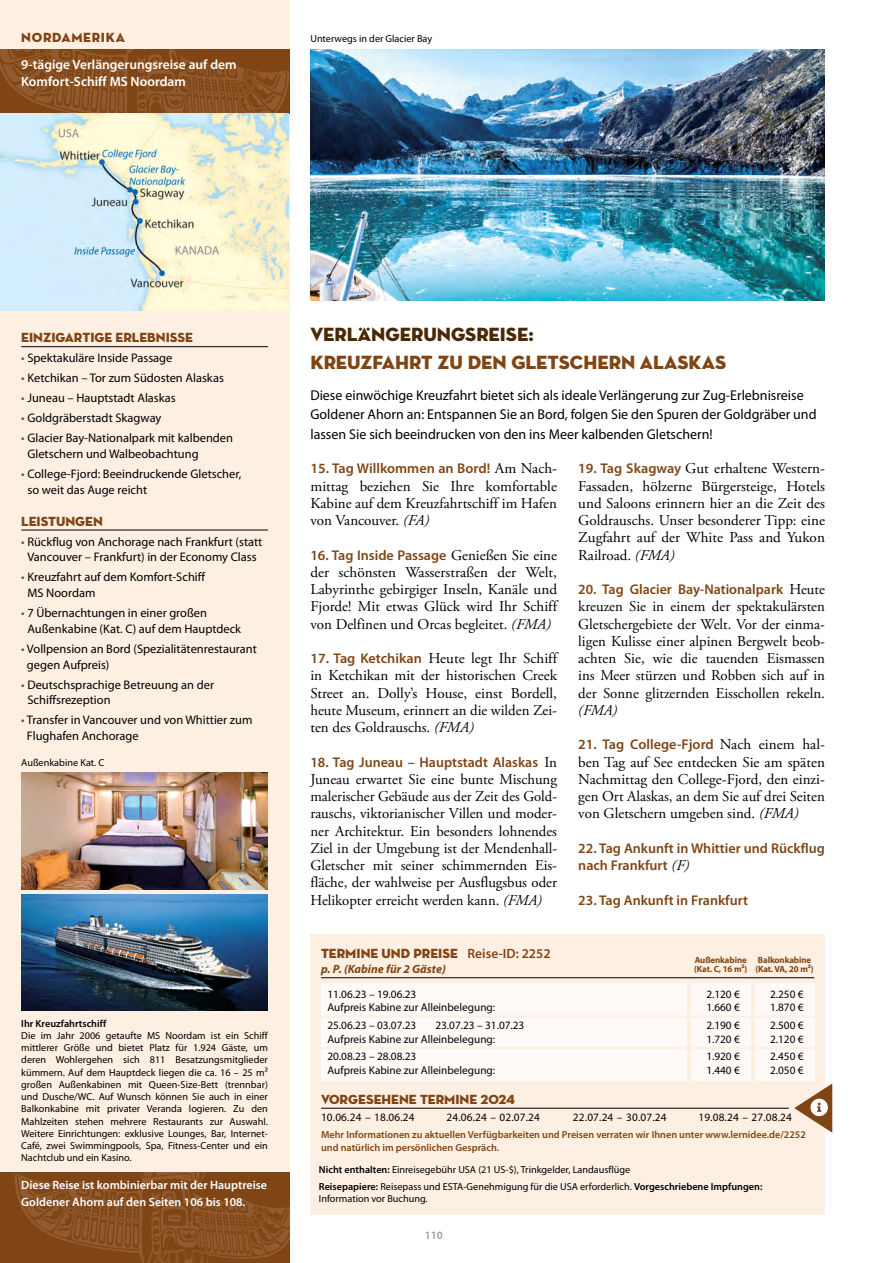
<style>
.page{position:relative;width:893px;height:1263px;background:#fff}
.page>*{position:absolute;margin:0;border:0;box-sizing:border-box;transform-origin:0 0}
.t1{font:19.5px "Neutra Disp Titling";color:#804514}
.t2{font:19.5px "Neutra Disp Titling";color:#4a2804}
.t3{font:15px/17.2px "Adobe Garamond Pro";color:#000;text-align:justify}
.t4{font:italic 15px "Adobe Garamond Pro";color:#000}
.t5{font:14.25px/19.5px "Myriad Pro";color:#000}
.t6{font:600 14.1px/17.2px "Myriad Pro";color:#804514}
.t7{font:13.5px "Neutra Disp Titling";color:#804514}
.t8{font:600 13.5px/16.5px "Myriad Pro";color:#fff}
.t9{font:13.5px "Neutra Disp Titling";letter-spacing:.05em;color:#804514}
.t10{font:12.45px/15.8px "Myriad Pro";color:#000}
.t11{font:600 12px/16.5px "Myriad Pro";color:#fff}
.t12{font:italic 700 12px "Myriad Pro";color:#804514}
.t13{font:11.25px/13.5px "Myriad Pro";color:#000}
.t14{font:600 11.25px "Myriad Pro";color:#9c9c9d}
.t15{font:10.2px/12.3px "Myriad Pro";color:#000;text-align:justify}
.t16{font:600 10.2px/12.3px "Myriad Pro";color:#804514}
.t17{font:600 10.2px "Myriad Pro";color:#000}
.t18{font:700 9px/9px "Myriad Pro";letter-spacing:-.01em;color:#804514}
.s1{color:#804514}
.s2{font-family:"Adobe Garamond Pro";font-weight:400;font-size:15px;color:#000}
.s3{font-style:italic}
.s4{font-family:"Myriad Pro";font-weight:600;font-size:14.1px;color:#804514}
.s5{font-family:"Myriad Pro";font-weight:600}
.s6{font-family:"Adobe Garamond Pro";font-weight:400;font-style:italic;font-size:15px;color:#000}
.s7{font-weight:600}
</style>
<div class="page">
<div style="left:0;top:0;width:289px;height:1263px;background:#feefe3"></div>
<img style="left:0;top:49px;width:289px;height:261px">
<hr style="left:21px;top:530px;width:247px;height:1px;background:#000">
<hr style="left:21px;top:346px;width:247px;height:1px;background:#000">
<img style="left:3px;top:1172px;width:286px;height:91px">
<img style="left:310px;top:49px;width:515px;height:252px">
<div style="left:310px;top:934px;width:515px;height:281px;background:#feefe3"></div>
<hr style="left:321px;top:977px;width:493px;height:1px;background:#000">
<div style="left:321px;top:983px;width:366px;height:97px;background:#fffaf7"></div>
<div style="left:691px;top:983px;width:59px;height:97px;background:#fffaf7"></div>
<div style="left:755px;top:983px;width:59px;height:97px;background:#fffaf7"></div>
<img style="left:21px;top:894px;width:247px;height:116px">
<img style="left:21px;top:773px;width:247px;height:116px">
<hr style="left:321px;top:1108px;width:468px;height:1px;background:#000">
<svg style="left:794px;top:1083px;width:38px;height:50px"></svg>
<hr style="left:321px;top:1015px;width:493px;height:2px;background:#feefe3">
<hr style="left:321px;top:1047px;width:493px;height:2px;background:#feefe3">
<p class="t9" style="left:21px;top:29px;width:105px">NORDAMERIKA</p>
<p class="t8" style="left:21px;top:57px;width:217px">9-tägige Verlängerungsreise auf dem<br>Komfort-Schiff MS Noordam</p>
<p class="t15" style="left:310px;top:33px;width:123px">Unterwegs in der Glacier Bay</p>
<p class="t7" style="left:21px;top:329px;width:173px">EINZIGARTIGE ERLEBNISSE</p>
<p class="t10" style="left:21px;top:350px;width:153px"><span class="s1">•</span> Spektakuläre Inside Passage</p>
<p class="t10" style="left:21px;top:370px;width:204px"><span class="s1">•</span> Ketchikan – Tor zum Südosten Alaskas</p>
<p class="t10" style="left:21px;top:390px;width:156px"><span class="s1">•</span> Juneau – Hauptstadt Alaskas</p>
<p class="t10" style="left:21px;top:410px;width:142px"><span class="s1">•</span> Goldgräberstadt Skagway</p>
<p class="t10" style="left:27px;top:430px;width:207px;text-indent:-6px"><span class="s1">•</span> Glacier Bay-Nationalpark mit kalbenden<br>Gletschern und Walbeobachtung</p>
<p class="t10" style="left:27px;top:466px;width:216px;text-indent:-6px"><span class="s1">•</span> College-Fjord: Beeindruckende Gletscher, so weit das Auge reicht</p>
<p class="t7" style="left:21px;top:512px;width:83px">LEISTUNGEN</p>
<p class="t10" style="left:21px;top:534px;width:243px;text-align:center"><span class="s1">•</span> Rückflug von Anchorage nach Frankfurt (statt<br>Vancouver – Frankfurt) in der Economy Class</p>
<p class="t10" style="left:27px;top:569px;width:179px;text-indent:-6px"><span class="s1">•</span> Kreuzfahrt auf dem Komfort-Schiff<br>MS Noordam</p>
<p class="t10" style="left:27px;top:605px;width:215px;text-indent:-6px"><span class="s1">•</span> 7 Übernachtungen in einer großen<br>Außenkabine (Kat. C) auf dem Hauptdeck</p>
<p class="t10" style="left:27px;top:641px;width:231px;text-indent:-6px"><span class="s1">•</span> Vollpension an Bord (Spezialitätenrestaurant gegen Aufpreis)</p>
<p class="t10" style="left:27px;top:677px;width:188px;text-indent:-6px"><span class="s1">•</span> Deutschsprachige Betreuung an der<br>Schiffsrezeption</p>
<p class="t10" style="left:27px;top:712px;width:227px;text-indent:-6px"><span class="s1">•</span> Transfer in Vancouver und von Whittier zum<br>Flughafen Anchorage</p>
<p class="t15" style="left:21px;top:756px;width:85px">Außenkabine Kat. C</p>
<p class="t17" style="left:21px;top:1018px;width:87px">Ihr Kreuzfahrtschiff</p>
<p class="t15" style="left:21px;top:1030px;width:248px">Die im Jahr 2006 getaufte MS Noordam ist ein Schiff mittlerer Größe und bietet Platz für 1.924 Gäste, um deren Wohlergehen sich 811 Besatzungsmitglieder kümmern. Auf dem Hauptdeck liegen die ca. 16 – 25 m² großen Außenkabinen mit Queen-Size-Bett (trennbar) und Dusche/WC. Auf Wunsch können Sie auch in einer Balkonkabine mit privater Veranda logieren. Zu den Mahlzeiten stehen mehrere Restaurants zur Auswahl.<br>Weitere Einrichtungen: exklusive Lounges, Bar, Internet-Café, zwei Swimmingpools, Spa, Fitness-Center und ein Nachtclub und ein Kasino.</p>
<p class="t11" style="left:21px;top:1177px;width:247px">Diese Reise ist kombinierbar mit der Hauptreise<br>Goldener Ahorn auf den Seiten 106 bis 108.</p>
<h1 class="t2" style="left:310px;top:322px;width:225px">VERLÄNGERUNGSREISE:</h1>
<h1 class="t1" style="left:310px;top:351px;width:417px">KREUZFAHRT ZU DEN GLETSCHERN ALASKAS</h1>
<p class="t5" style="left:310px;top:386px;width:508px">Diese einwöchige Kreuzfahrt bietet sich als ideale Verlängerung zur Zug-Erlebnisreise<br>Goldener Ahorn an: Entspannen Sie an Bord, folgen Sie den Spuren der Goldgräber und lassen Sie sich beeindrucken von den ins Meer kalbenden Gletschern!</p>
<p class="t6" style="left:310px;top:460px;width:248px">15. Tag Willkommen an Bord! <span class="s2">Am Nach-</span></p>
<p class="t3" style="left:310px;top:478px;width:248px">mittag beziehen Sie Ihre komfortable Kabine auf dem Kreuzfahrtschiff im Hafen von Vancouver. <span class="s3">(FA)</span></p>
<p class="t6" style="left:310px;top:546px;width:248px">16. Tag Inside Passage <span class="s2">Genießen Sie eine</span></p>
<p class="t3" style="left:310px;top:564px;width:248px">der schönsten Wasserstraßen der Welt, Labyrinthe gebirgiger Inseln, Kanäle und Fjorde! Mit etwas Glück wird Ihr Schiff von Delfinen und Orcas begleitet. <span class="s3">(FMA)</span></p>
<p class="t3" style="left:310px;top:650px;width:248px"><span class="s4">17. Tag Ketchikan</span> Heute legt Ihr Schiff in Ketchikan mit der historischen Creek Street an. Dolly’s House, einst Bordell, heute Museum, erinnert an die wilden Zei&shy;ten des Goldrauschs. <span class="s3">(FMA)</span></p>
<p class="t6" style="left:310px;top:753px;width:248px">18. Tag Juneau – Hauptstadt Alaskas <span class="s2">In</span></p>
<p class="t3" style="left:310px;top:771px;width:248px">Juneau erwartet Sie eine bunte Mischung malerischer Gebäude aus der Zeit des Gold&shy;rauschs, viktorianischer Villen und moder&shy;ner Architektur. Ein besonders lohnendes Ziel in der Umgebung ist der Mendenhall-Gletscher mit seiner schimmernden Eis&shy;fläche, der wahlweise per Ausflugsbus oder Helikopter erreicht werden kann. <span class="s3">(FMA)</span></p>
<p class="t7" style="left:321px;top:944px;width:231px">TERMINE UND PREISE <span class="s5">Reise-ID: 2252</span></p>
<p class="t12" style="left:321px;top:962px;width:126px">p. P. (Kabine für 2 Gäste)</p>
<p class="t13" style="left:327px;top:987px;width:169px">11.06.23 – 19.06.23<br>Aufpreis Kabine zur Alleinbelegung:</p>
<p class="t13" style="left:327px;top:1019px;width:90px">25.06.23 – 03.07.23</p>
<p class="t13" style="left:327px;top:1019px;width:198px;text-indent:108px">23.07.23 – 31.07.23<br>Aufpreis Kabine zur Alleinbelegung:</p>
<p class="t13" style="left:327px;top:1050px;width:169px">20.08.23 – 28.08.23<br>Aufpreis Kabine zur Alleinbelegung:</p>
<p class="t7" style="left:321px;top:1091px;width:196px">VORGESEHENE TERMINE 2024</p>
<p class="t3" style="left:578px;top:460px;width:248px"><span class="s4">19. Tag Skagway</span> Gut erhaltene Western-Fassaden, hölzerne Bürgersteige, Hotels und Saloons erinnern hier an die Zeit des Goldrauschs. Unser besonderer Tipp: eine Zugfahrt auf der White Pass and Yukon Railroad. <span class="s3">(FMA)</span></p>
<p class="t6" style="left:578px;top:581px;width:248px">20. Tag Glacier Bay-Nationalpark <span class="s2">Heute</span></p>
<p class="t3" style="left:578px;top:598px;width:248px">kreuzen Sie in einem der spektakulärsten Gletschergebiete der Welt. Vor der einma&shy;ligen Kulisse einer alpinen Bergwelt beob&shy;achten Sie, wie die tauenden Eismassen ins Meer stürzen und Robben sich auf in der Sonne glitzernden Eisschollen rekeln.</p>
<p class="t4" style="left:578px;top:701px;width:40px">(FMA)</p>
<p class="t6" style="left:578px;top:736px;width:248px">21. Tag College-Fjord <span class="s2">Nach einem hal-</span></p>
<p class="t3" style="left:578px;top:754px;width:248px">ben Tag auf See entdecken Sie am späten Nachmittag den College-Fjord, den einzi&shy;gen Ort Alaskas, an dem Sie auf drei Seiten von Gletschern umgeben sind. <span class="s3">(FMA)</span></p>
<p class="t6" style="left:578px;top:840px;width:248px">22. Tag Ankunft in Whittier und Rückflug nach Frankfurt <span class="s6">(F)</span></p>
<p class="t6" style="left:578px;top:891px;width:171px">23. Tag Ankunft in Frankfurt</p>
<p class="t18" style="left:694px;top:956px;width:55px">Außenkabine (Kat. C, 16 m²)</p>
<p class="t13" style="left:706px;top:987px;width:35px">2.120 €<br>1.660 €</p>
<p class="t13" style="left:706px;top:1019px;width:35px">2.190 €<br>1.720 €</p>
<p class="t13" style="left:706px;top:1050px;width:35px">1.920 €<br>1.440 €</p>
<p class="t18" style="left:755px;top:956px;width:60px">Balkonkabine (Kat. VA, 20 m²)</p>
<p class="t13" style="left:770px;top:987px;width:35px">2.250 €<br>1.870 €</p>
<p class="t13" style="left:770px;top:1019px;width:35px">2.500 €<br>2.120 €</p>
<p class="t13" style="left:770px;top:1050px;width:35px">2.450 €<br>2.050 €</p>
<p class="t13" style="left:321px;top:1111px;width:95px">10.06.24 – 18.06.24</p>
<p class="t13" style="left:446px;top:1111px;width:95px">24.06.24 – 02.07.24</p>
<p class="t13" style="left:573px;top:1111px;width:95px">22.07.24 – 30.07.24</p>
<p class="t13" style="left:698px;top:1111px;width:95px">19.08.24 – 27.08.24</p>
<p class="t16" style="left:321px;top:1129px;width:486px">Mehr Informationen zu aktuellen Verfügbarkeiten und Preisen verraten wir Ihnen unter www.lernidee.de/2252 und natürlich im persönlichen Gespräch.</p>
<p class="t15" style="left:319px;top:1162px;width:445px;line-height:16.5px"><span class="s7">Nicht enthalten:</span> Einreisegebühr USA (21 US-$), Trinkgelder, Landausflüge<br><span class="s7">Reisepapiere:</span> Reisepass und ESTA-Genehmigung für die USA erforderlich. <span class="s7">Vorgeschriebene Impfungen:</span></p>
<p class="t15" style="left:319px;top:1193px;width:110px">Information vor Buchung.</p>
<p class="t14" style="left:425px;top:1229px;width:20px">110</p>
</div>
